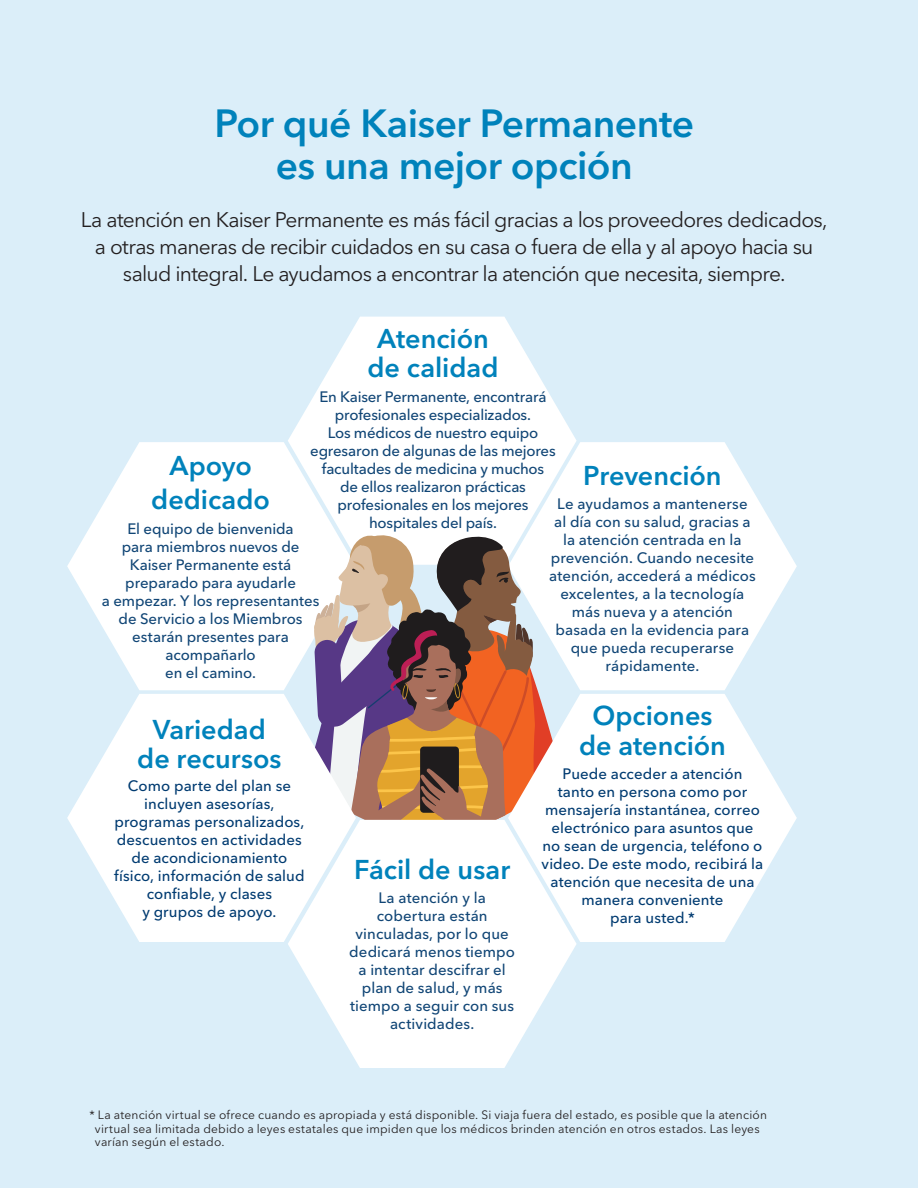
<style>
.page{position:relative;width:918px;height:1188px;background:#dbeef9}
.page>*{position:absolute;margin:0;border:0;box-sizing:border-box;transform-origin:0 0}
.Headline_2__26_28{font:600 39px/42px "Avenir Next LT Pro";letter-spacing:-.015em;color:#0082bb;text-align:center}
.bullets{font:600 27px/28.5px "Avenir Next LT Pro";color:#0082bb;text-align:center}
.Intro_body_copy_14_1{font:21px/27px "Avenir Next LT Pro";letter-spacing:-.035em;color:#231f20;text-align:center}
.bullets-2{font:500 15px/18px "Avenir Next LT Pro";color:#114676;text-align:center}
.bullets-3{font:500 15px/18px "Avenir Next LT Pro";letter-spacing:.005em;color:#003b71;text-align:center}
.Footnote_endnote_8_9{font:12px/13.5px "Avenir Next LT Pro";letter-spacing:.015em;color:#231f20}
</style>
<div class="page">
<svg style="left:288px;top:317px;width:289px;height:208px;fill:#fff"></svg>
<svg style="left:67px;top:442px;width:289px;height:248px;fill:#fff"></svg>
<svg style="left:508px;top:442px;width:289px;height:248px;fill:#fff"></svg>
<svg style="left:304px;top:525px;width:269px;height:295px;background:#b49384"></svg>
<svg style="left:288px;top:820px;width:289px;height:248px;fill:#fff"></svg>
<svg style="left:67px;top:694px;width:289px;height:248px;fill:#fff"></svg>
<svg style="left:508px;top:694px;width:289px;height:248px;background:#f9f2f0"></svg>
<p class="Headline_2__26_28" style="left:214px;top:103px;width:481px">Por qué Kaiser Permanente es una mejor opción</p>
<p class="Intro_body_copy_14_1" style="left:81px;top:206px;width:748px">La atención en Kaiser Permanente es más fácil gracias a los proveedores dedicados, a otras maneras de recibir cuidados en su casa o fuera de ella y al apoyo hacia su salud integral. Le ayudamos a encontrar la atención que necesita, siempre.</p>
<p class="bullets" style="left:368px;top:325px;width:132px">Atención de calidad</p>
<p class="bullets-2" style="left:310px;top:387px;width:247px">En Kaiser Permanente, encontrará profesionales especializados.<br>Los médicos de nuestro equipo egresaron de algunas de las mejores facultades de medicina y muchos<br>de ellos realizaron prácticas profesionales en los mejores hospitales del país.</p>
<p class="bullets" style="left:151px;top:448px;width:120px;line-height:34.5px">Apoyo dedicado</p>
<p class="bullets-2" style="left:102px;top:520px;width:219px">El equipo de bienvenida<br>para miembros nuevos de<br>Kaiser Permanente está preparado para ayudarle<br>a empezar. Y los representantes de Servicio a los Miembros estarán presentes para acompañarlo<br>en el camino.</p>
<p class="bullets" style="left:583px;top:461px;width:140px">Prevención</p>
<p class="bullets-2" style="left:549px;top:495px;width:208px">Le ayudamos a mantenerse<br>al día con su salud, gracias a la atención centrada en la prevención. Cuando necesite atención, accederá a médicos excelentes, a la tecnología más nueva y a atención basada en la evidencia para que pueda recuperarse rápidamente.</p>
<p class="bullets" style="left:137px;top:715px;width:146px">Variedad de recursos</p>
<p class="bullets-3" style="left:114px;top:777px;width:192px">Como parte del plan se incluyen asesorías, programas personalizados, descuentos en actividades de acondicionamiento físico, información de salud confiable, y clases<br>y grupos de apoyo.</p>
<p class="bullets" style="left:354px;top:855px;width:158px">Fácil de usar</p>
<p class="bullets-2" style="left:349px;top:889px;width:167px">La atención y la cobertura están vinculadas, por lo que dedicará menos tiempo a intentar descifrar el plan de salud, y más tiempo a seguir con sus actividades.</p>
<p class="bullets" style="left:579px;top:700px;width:148px;line-height:30px">Opciones de atención</p>
<p class="bullets-3" style="left:542px;top:764px;width:223px">Puede acceder a atención<br>tanto en persona como por mensajería instantánea, correo electrónico para asuntos que no sean de urgencia, teléfono o video. De este modo, recibirá la atención que necesita de una manera conveniente<br>para usted.*</p>
<p class="Footnote_endnote_8_9" style="left:95px;top:1108px;width:674px;text-indent:-5px">* La atención virtual se ofrece cuando es apropiada y está disponible. Si viaja fuera del estado, es posible que la atención virtual sea limitada debido a leyes estatales que impiden que los médicos brinden atención en otros estados. Las leyes varían según el estado.</p>
</div>
